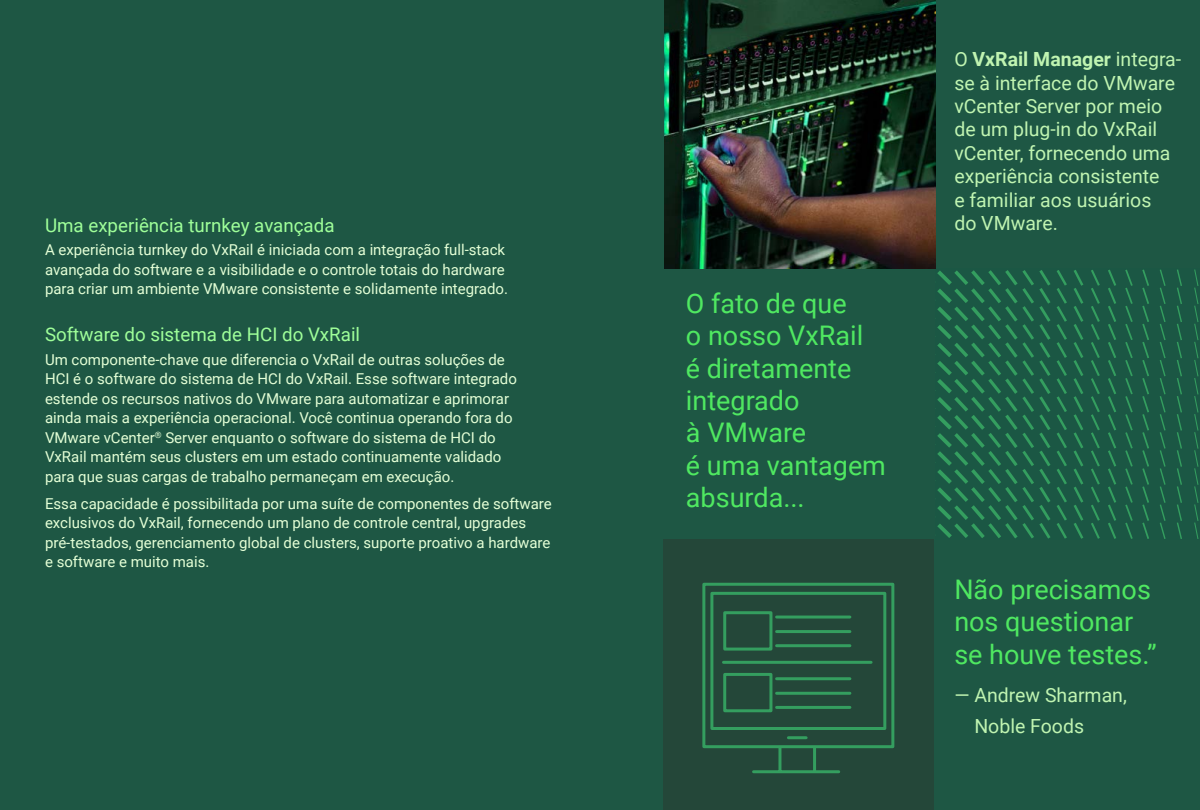
<style>
.page{position:relative;width:1200px;height:810px;background:#1e5744}
.page>*{position:absolute;margin:0;border:0;box-sizing:border-box;transform-origin:0 0}
.t1{font:27px/32.4px "Roboto";color:#4fe861}
.t2{font:19.5px/23.4px "Roboto";color:#c0f4b1}
.t3{font:18.75px "Roboto";color:#9fff99}
.t4{font:15px/19.5px "Roboto";color:#e4ffd6}
.s1{font-weight:700}
</style>
<div class="page">
<svg style="left:1057px;top:270px;width:10px;height:269px"></svg>
<svg style="left:1091px;top:270px;width:9px;height:269px"></svg>
<svg style="left:1125px;top:270px;width:8px;height:269px"></svg>
<svg style="left:1160px;top:269px;width:6px;height:270px"></svg>
<svg style="left:1194px;top:269px;width:5px;height:270px"></svg>
<svg style="left:937px;top:270px;width:114px;height:269px"></svg>
<svg style="left:1074px;top:270px;width:9px;height:269px"></svg>
<svg style="left:1108px;top:270px;width:8px;height:269px"></svg>
<svg style="left:1142px;top:270px;width:7px;height:269px"></svg>
<svg style="left:1177px;top:269px;width:5px;height:270px"></svg>
<img style="left:664px;top:0;width:272px;height:268px">
<div style="left:663px;top:539px;width:271px;height:271px;background:#244739"></div>
<div style="left:702px;top:583px;width:192px;height:165px;border:3px solid #349e5f"></div>
<svg style="left:709px;top:591px;width:179px;height:183px"></svg>
<div style="left:723px;top:611px;width:49px;height:40px;border:3px solid #349e5f"></div>
<hr style="left:723px;top:661px;width:148px;height:3px;background:#349e5f">
<hr style="left:777px;top:616px;width:73px;height:3px;background:#349e5f">
<hr style="left:777px;top:630px;width:73px;height:3px;background:#349e5f">
<hr style="left:777px;top:644px;width:73px;height:3px;background:#349e5f">
<div style="left:723px;top:673px;width:49px;height:39px;border:3px solid #349e5f"></div>
<hr style="left:777px;top:677px;width:73px;height:3px;background:#349e5f">
<hr style="left:777px;top:692px;width:73px;height:3px;background:#349e5f">
<hr style="left:777px;top:706px;width:73px;height:3px;background:#349e5f">
<p class="t3" style="left:45px;top:212px;width:291px">Uma experiência turnkey avançada</p>
<p class="t4" style="left:45px;top:240px;width:465px">A experiência turnkey do VxRail é iniciada com a integração full-stack avançada do software e a visibilidade e o controle totais do hardware para criar um ambiente VMware consistente e solidamente integrado.</p>
<p class="t3" style="left:45px;top:321px;width:317px">Software do sistema de HCI do VxRail</p>
<p class="t4" style="left:45px;top:349px;width:473px">Um componente-chave que diferencia o VxRail de outras soluções de HCI é o software do sistema de HCI do VxRail. Esse software integrado estende os recursos nativos do VMware para automatizar e aprimorar ainda mais a experiência operacional. Você continua operando fora do VMware vCenter<sup>®</sup> Server enquanto o software do sistema de HCI do VxRail mantém seus clusters em um estado continuamente validado para que suas cargas de trabalho permaneçam em execução.</p>
<p class="t4" style="left:45px;top:493px;width:508px">Essa capacidade é possibilitada por uma suíte de componentes de software exclusivos do VxRail, fornecendo um plano de controle central, upgrades pré-testados, gerenciamento global de clusters, suporte proativo a hardware e software e muito mais.</p>
<h1 class="t1" style="left:686px;top:286px;width:202px">O fato de que<br>o nosso VxRail<br>é diretamente integrado<br>à VMware<br>é uma vantagem absurda...</h1>
<h2 class="t2" style="left:954px;top:47px;width:228px">O <span class="s1">VxRail Manager</span> integra&shy;se à interface do VMware vCenter Server por meio de um plug-in do VxRail vCenter, fornecendo uma experiência consistente<br>e familiar aos usuários<br>do VMware.</h2>
<h1 class="t1" style="left:954px;top:572px;width:204px">Não precisamos nos questionar se houve testes.”</h1>
<h2 class="t2" style="left:974px;top:679px;width:154px;line-height:30.8px;text-indent:-20px">— Andrew Sharman,<br>Noble Foods</h2>
</div>
